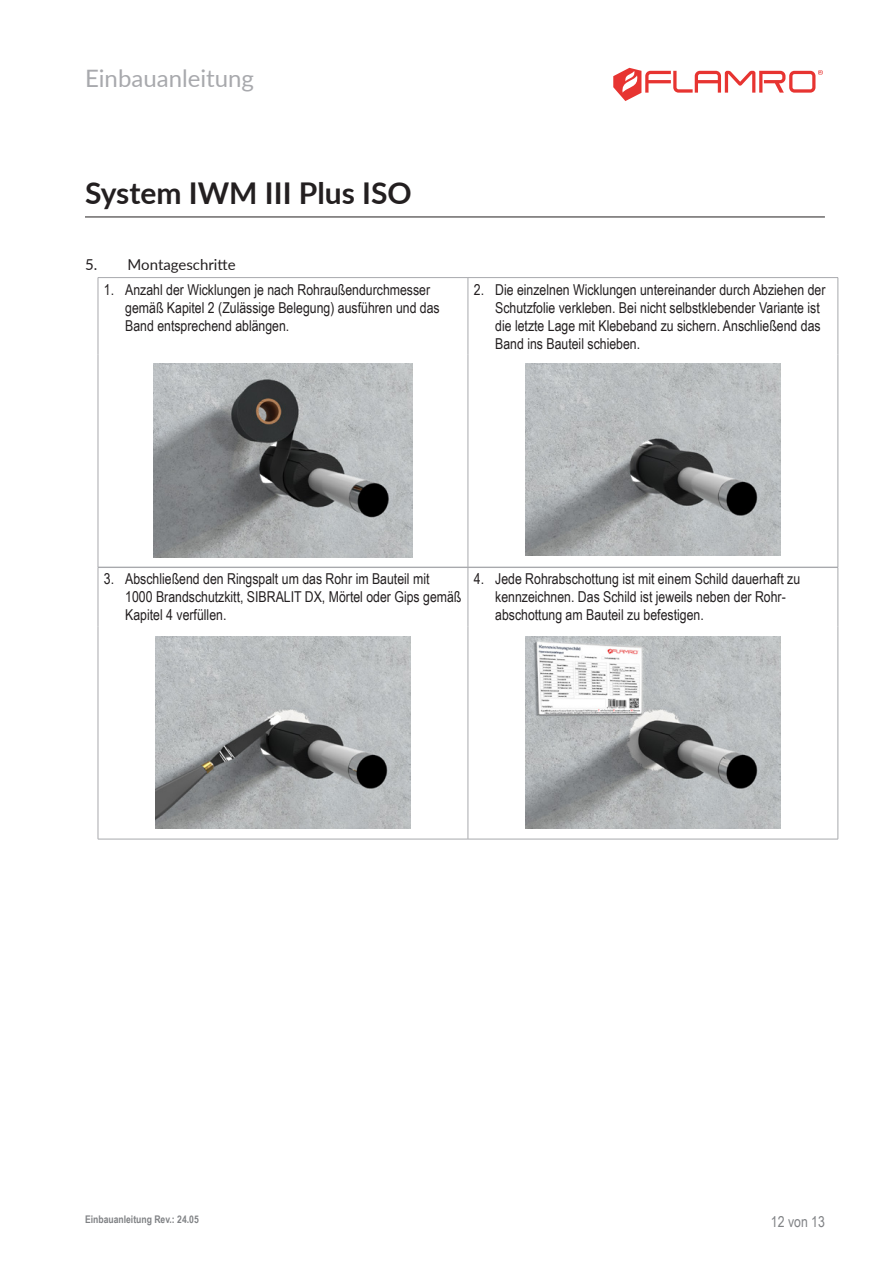
<style>
.page{position:relative;width:893px;height:1263px;background:#fff}
.page>*{position:absolute;margin:0;border:0;box-sizing:border-box;transform-origin:0 0}
.t1{font:700 30px "Lato";color:#231f20}
.t2{font:24px "Lato";color:#a8a9ad}
.t3{font:15px/18px "Arial Narrow";color:#231f20}
.t4{font:15px "Lato";color:#231f20}
.t5{font:15px "Arial Narrow";color:#808285}
.t6{font:700 10.5px "Arial Narrow";color:#808285}
</style>
<div class="page">
<hr style="left:85px;top:217px;width:740px;height:1px;background:#231f20">
<hr style="left:98px;top:354px;width:1px;height:213px;background:#a8a9ad">
<hr style="left:468px;top:354px;width:1px;height:213px;background:#a8a9ad">
<hr style="left:838px;top:354px;width:1px;height:213px;background:#a8a9ad">
<hr style="left:98px;top:277px;width:370px;height:1px;background:#a8a9ad">
<hr style="left:98px;top:278px;width:1px;height:76px;background:#a8a9ad">
<hr style="left:468px;top:277px;width:370px;height:1px;background:#a8a9ad">
<hr style="left:468px;top:278px;width:1px;height:76px;background:#a8a9ad">
<hr style="left:838px;top:278px;width:1px;height:76px;background:#a8a9ad">
<img style="left:153px;top:364px;width:259px;height:194px">
<img style="left:525px;top:364px;width:255px;height:191px">
<hr style="left:98px;top:626px;width:1px;height:213px;background:#a8a9ad">
<hr style="left:468px;top:626px;width:1px;height:213px;background:#a8a9ad">
<hr style="left:838px;top:626px;width:1px;height:213px;background:#a8a9ad">
<hr style="left:98px;top:567px;width:370px;height:1px;background:#a8a9ad">
<hr style="left:98px;top:568px;width:1px;height:58px;background:#a8a9ad">
<hr style="left:468px;top:568px;width:1px;height:58px;background:#a8a9ad">
<hr style="left:468px;top:567px;width:370px;height:1px;background:#a8a9ad">
<hr style="left:838px;top:568px;width:1px;height:58px;background:#a8a9ad">
<hr style="left:468px;top:839px;width:370px;height:1px;background:#a8a9ad">
<hr style="left:98px;top:839px;width:370px;height:1px;background:#a8a9ad">
<img style="left:155px;top:637px;width:256px;height:191px">
<img style="left:525px;top:637px;width:255px;height:191px">
<svg style="left:613px;top:68px;width:210px;height:33px"></svg>
<h2 class="t2" style="left:85px;top:61px;width:170px">Einbauanleitung</h2>
<h1 class="t1" style="left:85px;top:171px;width:328px">System IWM III Plus ISO</h1>
<p class="t4" style="left:85px;top:253px;width:152px">5. Montageschritte</p>
<p class="t3" style="left:125px;top:280px;width:316px;text-indent:-21px">1. Anzahl der Wicklungen je nach Rohraußendurchmesser gemäß Kapitel 2 (Zulässige Belegung) ausführen und das<br>Band entsprechend ablängen.</p>
<p class="t3" style="left:495px;top:280px;width:332px;text-indent:-21px">2. Die einzelnen Wicklungen untereinander durch Abziehen der Schutzfolie verkleben. Bei nicht selbstklebender Variante ist die letzte Lage mit Klebeband zu sichern. Anschließend das Band ins Bauteil schieben.</p>
<p class="t3" style="left:125px;top:570px;width:338px;text-indent:-21px">3. Abschließend den Ringspalt um das Rohr im Bauteil mit<br>1000 Brandschutzkitt, SIBRALIT DX, Mörtel oder Gips gemäß<br>Kapitel 4 verfüllen.</p>
<p class="t3" style="left:495px;top:570px;width:306px;text-indent:-21px">4. Jede Rohrabschottung ist mit einem Schild dauerhaft zu kennzeichnen. Das Schild ist jeweils neben der Rohr&shy;abschottung am Bauteil zu befestigen.</p>
<p class="t6" style="left:85px;top:1212px;width:115px">Einbauanleitung Rev.: 24.05</p>
<p class="t5" style="left:771px;top:1210px;width:56px">12 von 13</p>
</div>
